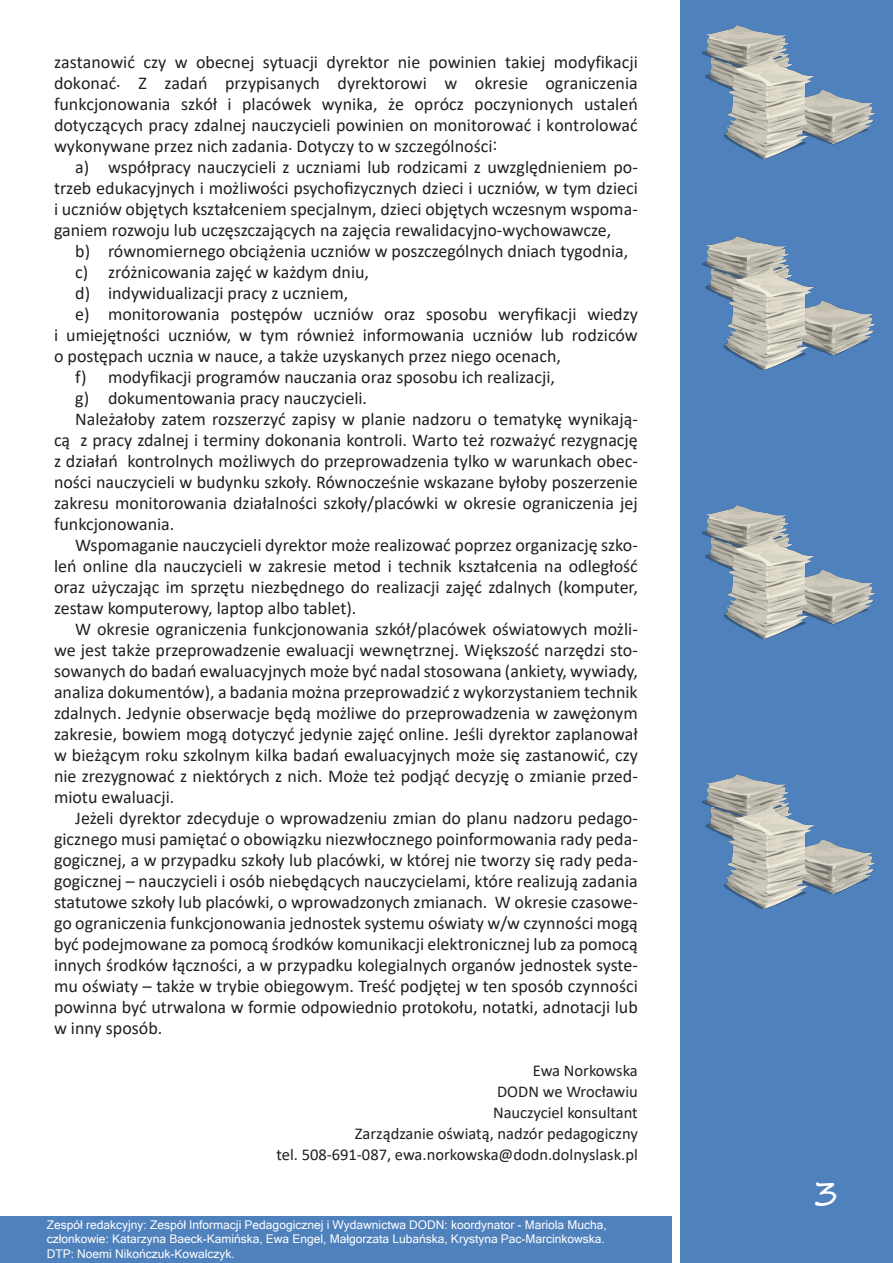
<style>
.page{position:relative;width:893px;height:1263px;background:#fff}
.page>*{position:absolute;margin:0;border:0;box-sizing:border-box;transform-origin:0 0}
.t1{font:36px "Segoe Script";color:#fff}
.t2{font:18px/21px "Calibri";color:#231f20;text-align:justify}
.t3{font:16.5px "Calibri";color:#231f20}
.t4{font:12px/14.4px "Microsoft Sans Serif";color:#fff}
</style>
<div class="page">
<div style="left:680px;top:0;width:213px;height:1263px;background:#4f81bd"></div>
<img style="left:702px;top:26px;width:173px;height:133px">
<img style="left:702px;top:236px;width:173px;height:133px">
<img style="left:702px;top:505px;width:173px;height:134px">
<img style="left:702px;top:775px;width:173px;height:133px">
<div style="left:0;top:1216px;width:671px;height:47px;background:#4f81bd"></div>
<p class="t2" style="left:54px;top:51px;width:585px">zastanowić czy w obecnej sytuacji dyrektor nie powinien takiej modyfikacji dokonać. Z zadań przypisanych dyrektorowi w okresie ograniczenia funkcjonowania szkół i placówek wynika, że oprócz poczynionych ustaleń dotyczących pracy zdalnej nauczycieli powinien on monitorować i kontrolować wykonywane przez nich zadania. Dotyczy to w szczególności:</p>
<p class="t2" style="left:54px;top:156px;width:585px;text-indent:21px">a) współpracy nauczycieli z uczniami lub rodzicami z uwzględnieniem po&shy;trzeb edukacyjnych i możliwości psychofizycznych dzieci i uczniów, w tym dzieci i uczniów objętych kształceniem specjalnym, dzieci objętych wczesnym wspoma&shy;ganiem rozwoju lub uczęszczających na zajęcia rewalidacyjno-wychowawcze,</p>
<p class="t2" style="left:75px;top:240px;width:555px">b) równomiernego obciążenia uczniów w poszczególnych dniach tygodnia,</p>
<p class="t2" style="left:75px;top:261px;width:295px">c) zróżnicowania zajęć w każdym dniu,</p>
<p class="t2" style="left:75px;top:282px;width:274px">d) indywidualizacji pracy z uczniem,</p>
<p class="t2" style="left:54px;top:303px;width:585px;text-indent:21px">e) monitorowania postępów uczniów oraz sposobu weryfikacji wiedzy i umiejętności uczniów, w tym również informowania uczniów lub rodziców o postępach ucznia w nauce, a także uzyskanych przez niego ocenach,</p>
<p class="t2" style="left:75px;top:366px;width:481px">f) modyfikacji programów nauczania oraz sposobu ich realizacji,</p>
<p class="t2" style="left:75px;top:387px;width:293px">g) dokumentowania pracy nauczycieli.</p>
<p class="t2" style="left:54px;top:408px;width:585px;text-indent:21px">Należałoby zatem rozszerzyć zapisy w planie nadzoru o tematykę wynikają&shy;cą z pracy zdalnej i terminy dokonania kontroli. Warto też rozważyć rezygnację z działań kontrolnych możliwych do przeprowadzenia tylko w warunkach obec&shy;ności nauczycieli w budynku szkoły. Równocześnie wskazane byłoby poszerzenie zakresu monitorowania działalności szkoły/placówki w okresie ograniczenia jej funkcjonowania.</p>
<p class="t2" style="left:54px;top:534px;width:585px;text-indent:21px">Wspomaganie nauczycieli dyrektor może realizować poprzez organizację szko&shy;leń online dla nauczycieli w zakresie metod i technik kształcenia na odległość oraz użyczając im sprzętu niezbędnego do realizacji zajęć zdalnych (komputer, zestaw komputerowy, laptop albo tablet).</p>
<p class="t2" style="left:54px;top:618px;width:585px;text-indent:21px">W okresie ograniczenia funkcjonowania szkół/placówek oświatowych możli&shy;we jest także przeprowadzenie ewaluacji wewnętrznej. Większość narzędzi sto&shy;sowanych do badań ewaluacyjnych może być nadal stosowana (ankiety, wywiady, analiza dokumentów), a badania można przeprowadzić z wykorzystaniem technik zdalnych. Jedynie obserwacje będą możliwe do przeprowadzenia w zawężonym zakresie, bowiem mogą dotyczyć jedynie zajęć online. Jeśli dyrektor zaplanował w bieżącym roku szkolnym kilka badań ewaluacyjnych może się zastanowić, czy nie zrezygnować z niektórych z nich. Może też podjąć decyzję o zmianie przed&shy;miotu ewaluacji.</p>
<p class="t2" style="left:54px;top:807px;width:585px;text-indent:21px">Jeżeli dyrektor zdecyduje o wprowadzeniu zmian do planu nadzoru pedago&shy;gicznego musi pamiętać o obowiązku niezwłocznego poinformowania rady peda&shy;gogicznej, a w przypadku szkoły lub placówki, w której nie tworzy się rady peda&shy;gogicznej – nauczycieli i osób niebędących nauczycielami, które realizują zadania statutowe szkoły lub placówki, o wprowadzonych zmianach. W okresie czasowe&shy;go ograniczenia funkcjonowania jednostek systemu oświaty w/w czynności mogą być podejmowane za pomocą środków komunikacji elektronicznej lub za pomocą innych środków łączności, a w przypadku kolegialnych organów jednostek syste&shy;mu oświaty – także w trybie obiegowym. Treść podjętej w ten sposób czynności powinna być utrwalona w formie odpowiednio protokołu, notatki, adnotacji lub w inny sposób.</p>
<p class="t3" style="left:533px;top:1059px;width:106px">Ewa Norkowska</p>
<p class="t3" style="left:497px;top:1080px;width:142px">DODN we Wrocławiu</p>
<p class="t3" style="left:493px;top:1101px;width:146px">Nauczyciel konsultant</p>
<p class="t3" style="left:355px;top:1122px;width:284px">Zarządzanie oświatą, nadzór pedagogiczny</p>
<p class="t3" style="left:276px;top:1143px;width:363px">tel. 508-691-087, ewa.norkowska@dodn.dolnyslask.pl</p>
<p class="t4" style="left:47px;top:1217px;width:562px">Zespół redakcyjny: Zespół Informacji Pedagogicznej i Wydawnictwa DODN: koordynator - Mariola Mucha,</p>
<p class="t4" style="left:47px;top:1232px;width:560px">członkowie: Katarzyna Baeck-Kamińska, Ewa Engel, Małgorzata Lubańska, Krystyna Pac-Marcinkowska.<br>DTP: Noemi Nikończuk-Kowalczyk.</p>
<h1 class="t1" style="left:813px;top:1164px;width:28px">3</h1>
</div>
